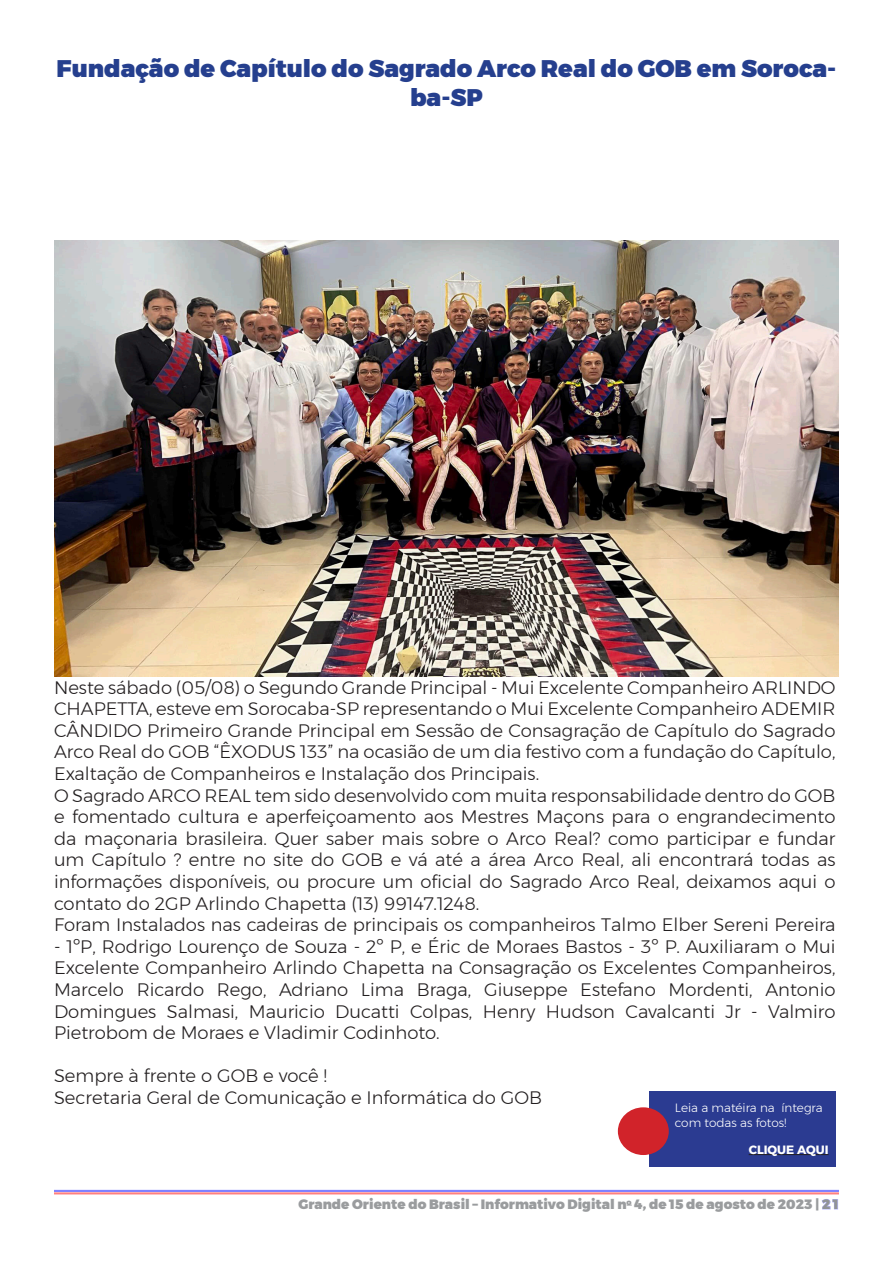
<style>
.page{position:relative;width:893px;height:1263px;background:#fff}
.page>*{position:absolute;margin:0;border:0;box-sizing:border-box;transform-origin:0 0}
.t1{font:900 24px/28.8px "Montserrat";color:#253f8e;text-align:center}
.t2{font:300 18px/21.6px "Montserrat";color:#231f20;text-align:justify}
.t3{font:900 13.5px "Montserrat";color:#9a9c9e}
.t4{font:300 12px/14.4px "Montserrat";color:#fff}
.t5{font:700 12px "Montserrat";color:#fff}
.s1{color:#b5b5ff}
</style>
<div class="page">
<hr style="left:54px;top:1190px;width:785px;height:2px;background:#8080ff">
<hr style="left:54px;top:1192px;width:785px;height:2px;background:#ff8080">
<div style="left:649px;top:1091px;width:186px;height:75px;background:#2b3b91"></div>
<div style="left:618px;top:1107px;width:51px;height:48px;background:#d1232a;border-radius:50%"></div>
<hr style="left:749px;top:1154px;width:80px;height:1px;background:#231f20">
<img style="left:54px;top:240px;width:784px;height:436px">
<p class="t1" style="left:57px;top:55px;width:781px">Fundação de Capítulo do Sagrado Arco Real do GOB em Soroca&shy;ba-SP</p>
<p class="t2" style="left:54px;top:676px;width:783px">Neste sábado (05/08) o Segundo Grande Principal - Mui Excelente Companheiro ARLINDO CHAPETTA, esteve em Sorocaba-SP representando o Mui Excelente Companheiro ADEMIR CÂNDIDO Primeiro Grande Principal em Sessão de Consagração de Capítulo do Sagrado Arco Real do GOB “ÊXODUS 133” na ocasião de um dia festivo com a fundação do Capítulo, Exaltação de Companheiros e Instalação dos Principais.</p>
<p class="t2" style="left:54px;top:784px;width:783px">O Sagrado ARCO REAL tem sido desenvolvido com muita responsabilidade dentro do GOB e fomentado cultura e aperfeiçoamento aos Mestres Maçons para o engrandecimento da maçonaria brasileira. Quer saber mais sobre o Arco Real? como participar e fundar um Capítulo ? entre no site do GOB e vá até a área Arco Real, ali encontrará todas as informações disponíveis, ou procure um oficial do Sagrado Arco Real, deixamos aqui o contato do 2GP Arlindo Chapetta (13) 99147.1248.</p>
<p class="t2" style="left:54px;top:914px;width:783px">Foram Instalados nas cadeiras de principais os companheiros Talmo Elber Sereni Pereira</p>
<p class="t2" style="left:54px;top:935px;width:783px">- 1ºP, Rodrigo Lourenço de Souza - 2º P, e Éric de Moraes Bastos - 3º P. Auxiliaram o Mui Excelente Companheiro Arlindo Chapetta na Consagração os Excelentes Companheiros, Marcelo Ricardo Rego, Adriano Lima Braga, Giuseppe Estefano Mordenti, Antonio Domingues Salmasi, Mauricio Ducatti Colpas, Henry Hudson Cavalcanti Jr - Valmiro Pietrobom de Moraes e Vladimir Codinhoto.</p>
<p class="t2" style="left:54px;top:1065px;width:275px">Sempre à frente o GOB e você !</p>
<p class="t2" style="left:54px;top:1086px;width:489px">Secretaria Geral de Comunicação e Informática do GOB</p>
<p class="t4" style="left:675px;top:1100px;width:149px">Leia a matéira na íntegra com todas as fotos!</p>
<p class="t5" style="left:749px;top:1140px;width:81px">CLIQUE AQUI</p>
<p class="t3" style="left:298px;top:1193px;width:542px">Grande Oriente do Brasil – Informativo Digital n<sup>o</sup> 4, de 15 de agosto de 2023 | <span class="s1">2 1</span></p>
</div>
